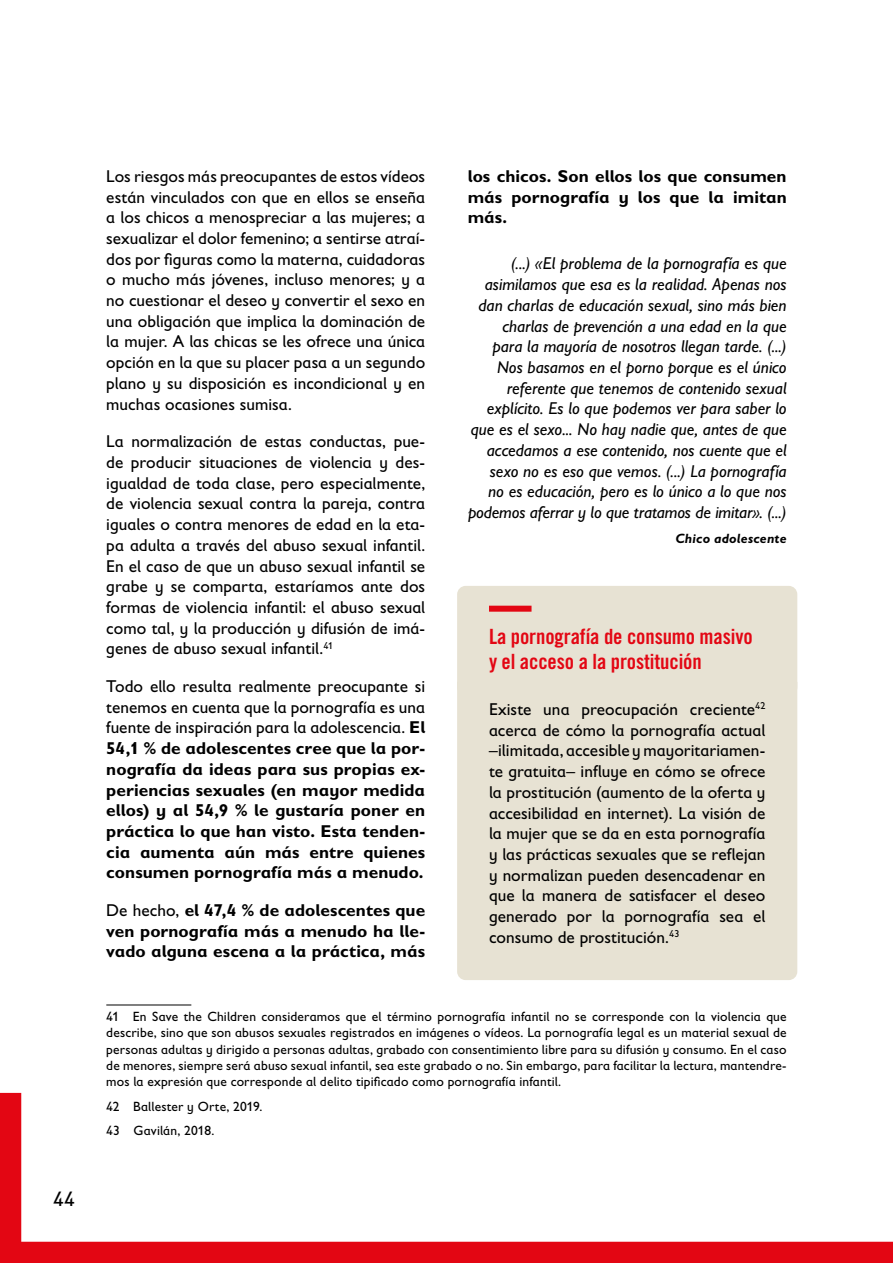
<style>
.page{position:relative;width:893px;height:1263px;background:#fff}
.page>*{position:absolute;margin:0;border:0;box-sizing:border-box;transform-origin:0 0}
.CUADRO_TXT_-_Título{font:21px/25.2px "Trade Gothic LT Std Bd Cn 20";letter-spacing:-.005em;color:#e30613}
.t1{font:21px "Gill Sans Infant Std";color:#000}
.Boby_copy{font:17.25px/20.7px "Gill Sans Infant Std";color:#000;text-align:justify}
.Boby_copy-2{font:700 17.25px/20.7px "Gill Sans Infant Std";letter-spacing:.005em;color:#000;text-align:justify}
.Body_copy_Cita{font:italic 17.25px/20.7px "Gill Sans Infant Std";color:#000;text-align:right}
.CUADRO_TXT_-_BODY_CO{font:17.25px/20.7px "Gill Sans Infant Std";color:#000;text-align:justify}
.Nota_al_pie{font:13.5px/16.2px "Gill Sans Infant Std";letter-spacing:.015em;color:#000;text-align:justify}
.Body_copy_Cita_-_aut{font:italic 700 13.5px "Gill Sans Infant Std";letter-spacing:.015em;color:#000}
.s1{font-weight:400}
</style>
<div class="page">
<svg style="left:0;top:1093px;width:893px;height:170px"></svg>
<hr style="left:106px;top:1005px;width:85px;height:1px;background:#000">
<div style="left:457px;top:586px;width:340px;height:110px;background:#e7e2d3;border-radius:9px"></div>
<div style="left:489px;top:606px;width:42px;height:6px;background:#e30613"></div>
<div style="left:457px;top:690px;width:340px;height:290px;background:#e7e2d3"></div>
<p class="t1" style="left:53px;top:1187px;width:23px">44</p>
<p class="Boby_copy" style="left:106px;top:166px;width:320px">Los riesgos más preocupantes de estos vídeos están vinculados con que en ellos se enseña a los chicos a menospreciar a las mujeres; a sexualizar el dolor femenino; a sentirse atraí&shy;dos por figuras como la materna, cuidadoras o mucho más jóvenes, incluso menores; y a no cuestionar el deseo y convertir el sexo en una obligación que implica la dominación de la mujer. A las chicas se les ofrece una única opción en la que su placer pasa a un segundo plano y su disposición es incondicional y en muchas ocasiones sumisa.</p>
<p class="Boby_copy" style="left:106px;top:431px;width:320px">La normalización de estas conductas, pue&shy;de producir situaciones de violencia y des&shy;igualdad de toda clase, pero especialmente, de violencia sexual contra la pareja, contra iguales o contra menores de edad en la eta&shy;pa adulta a través del abuso sexual infantil.<br>En el caso de que un abuso sexual infantil se grabe y se comparta, estaríamos ante dos formas de violencia infantil: el abuso sexual como tal, y la producción y difusión de imá&shy;genes de abuso sexual infantil.<sup>41</sup></p>
<p class="Boby_copy-2" style="left:106px;top:676px;width:320px"><span class="s1">Todo ello resulta realmente preocupante si tenemos en cuenta que la pornografía es una fuente de inspiración para la adolescencia.</span> El 54,1 % de adolescentes cree que la por&shy;nografía da ideas para sus propias ex&shy;periencias sexuales (en mayor medida ellos) y al 54,9 % le gustaría poner en práctica lo que han visto. Esta tenden&shy;cia aumenta aún más entre quienes consumen pornografía más a menudo.</p>
<p class="Boby_copy-2" style="left:106px;top:900px;width:320px"><span class="s1">De hecho,</span> el 47,4 % de adolescentes que ven pornografía más a menudo ha lle&shy;vado alguna escena a la práctica, más</p>
<p class="Boby_copy-2" style="left:468px;top:165px;width:320px">los chicos. Son ellos los que consumen más pornografía y los que la imitan más.</p>
<p class="Body_copy_Cita" style="left:468px;top:253px;width:320px">(...) «El problema de la pornografía es que asimilamos que esa es la realidad. Apenas nos dan charlas de educación sexual, sino más bien charlas de prevención a una edad en la que para la mayoría de nosotros llegan tarde. (...)<br>Nos basamos en el porno porque es el único referente que tenemos de contenido sexual explícito. Es lo que podemos ver para saber lo que es el sexo... No hay nadie que, antes de que accedamos a ese contenido, nos cuente que el sexo no es eso que vemos. (...) La pornografía<br>no es educación, pero es lo único a lo que nos podemos aferrar y lo que tratamos de imitar». (...)</p>
<p class="Body_copy_Cita_-_aut" style="left:675px;top:530px;width:113px">Chico adolescente</p>
<p class="CUADRO_TXT_-_Título" style="left:489px;top:623px;width:265px">La pornografía de consumo masivo y el acceso a la prostitución</p>
<p class="CUADRO_TXT_-_BODY_CO" style="left:489px;top:699px;width:278px">Existe una preocupación creciente<sup>42 </sup>acerca de cómo la pornografía actual –ilimitada, accesible y mayoritariamen&shy;te gratuita– influye en cómo se ofrece la prostitución (aumento de la oferta y accesibilidad en internet). La visión de la mujer que se da en esta pornografía y las prácticas sexuales que se reflejan y normalizan pueden desencadenar en que la manera de satisfacer el deseo generado por la pornografía sea el consumo de prostitución.<sup>43</sup></p>
<p class="Nota_al_pie" style="left:106px;top:1008px;width:682px">41 En Save the Children consideramos que el término pornografía infantil no se corresponde con la violencia que describe, sino que son abusos sexuales registrados en imágenes o vídeos. La pornografía legal es un material sexual de personas adultas y dirigido a personas adultas, grabado con consentimiento libre para su difusión y consumo. En el caso de menores, siempre será abuso sexual infantil, sea este grabado o no. Sin embargo, para facilitar la lectura, mantendre&shy;mos la expresión que corresponde al delito tipificado como pornografía infantil.</p>
<p class="Nota_al_pie" style="left:106px;top:1098px;width:158px">42 Ballester y Orte, 2019.</p>
<p class="Nota_al_pie" style="left:106px;top:1123px;width:110px">43 Gavilán, 2018.</p>
</div>
